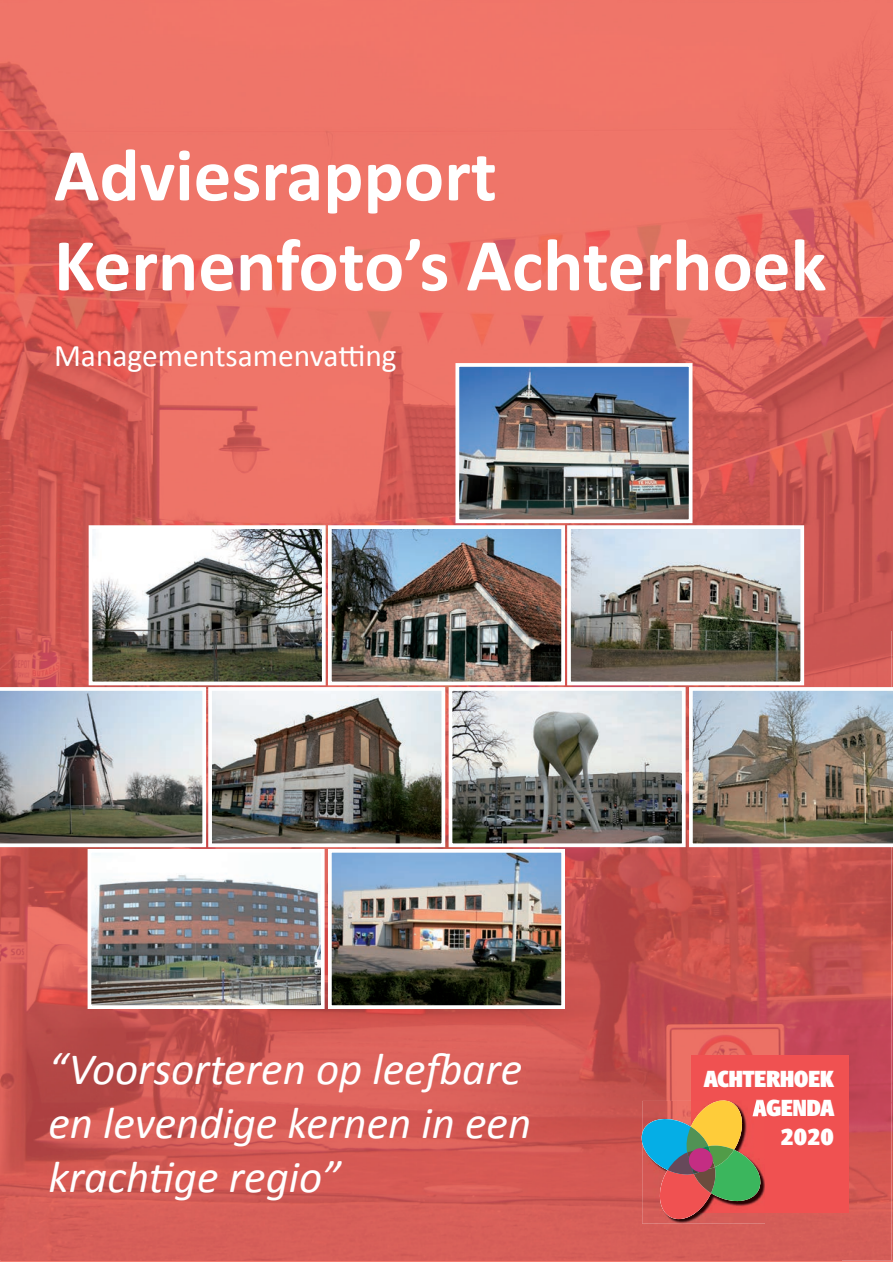
<style>
.page{position:relative;width:893px;height:1263px;background:#fff}
.page>*{position:absolute;margin:0;border:0;box-sizing:border-box;transform-origin:0 0}
.t1{font:700 75px/90px "Calibri";color:#fff}
.t2{font:italic 45px/54px "Calibri";color:#fff}
.t3{font:31.5px "Calibri";color:#fff}
.t4{font:800 22.5px/29px "Glasgow";color:#fff;text-align:right}
</style>
<div class="page">
<img style="left:53px;top:0;width:472px;height:1260px">
<img style="left:525px;top:0;width:315px;height:1102px">
<img style="left:525px;top:1102px;width:157px;height:158px">
<div style="left:682px;top:1213px;width:158px;height:47px;background:#d55d58"></div>
<hr style="left:0;top:1261px;width:893px;height:1px;background:#f3776a">
<img style="left:0;top:0;width:53px;height:1261px">
<img style="left:840px;top:0;width:53px;height:1261px">
<img style="left:52px;top:1260px;width:789px;height:1px">
<div style="left:691px;top:1055px;width:158px;height:158px;background:#f05151"></div>
<svg style="left:637px;top:1096px;width:128px;height:127px"></svg>
<svg style="left:0;top:687px;width:206px;height:160px;background:#9da4a6"></svg>
<img style="left:213px;top:692px;width:227px;height:150px">
<div style="left:208px;top:687px;width:237px;height:160px;border:4px solid #fff"></div>
<img style="left:333px;top:530px;width:227px;height:150px">
<div style="left:328px;top:525px;width:237px;height:160px;border:4px solid #fff"></div>
<img style="left:572px;top:530px;width:227px;height:150px">
<div style="left:567px;top:525px;width:237px;height:160px;border:4px solid #fff"></div>
<img style="left:454px;top:692px;width:227px;height:150px">
<div style="left:449px;top:687px;width:237px;height:160px;border:4px solid #fff"></div>
<img style="left:94px;top:530px;width:227px;height:150px">
<div style="left:89px;top:525px;width:237px;height:160px;border:4px solid #fff"></div>
<img style="left:689px;top:687px;width:204px;height:160px">
<img style="left:93px;top:854px;width:227px;height:150px">
<div style="left:88px;top:849px;width:237px;height:160px;border:4px solid #fff"></div>
<img style="left:333px;top:854px;width:227px;height:150px">
<div style="left:328px;top:849px;width:237px;height:160px;border:4px solid #fff"></div>
<img style="left:460px;top:368px;width:227px;height:150px">
<div style="left:455px;top:363px;width:237px;height:160px;border:4px solid #fff"></div>
<h1 class="t1" style="left:54px;top:130px;width:774px">Adviesrapport<br>Kernenfoto’s Achterhoek</h1>
<p class="t3" style="left:54px;top:335px;width:344px">Managementsamenvatting</p>
<p class="t2" style="left:48px;top:1040px;width:484px">“Voorsorteren op leefbare en levendige kernen in een krachtige regio”</p>
<p class="t4" style="left:704px;top:1064px;width:131px">ACHTERHOEK<br>AGENDA<br>2020</p>
</div>
